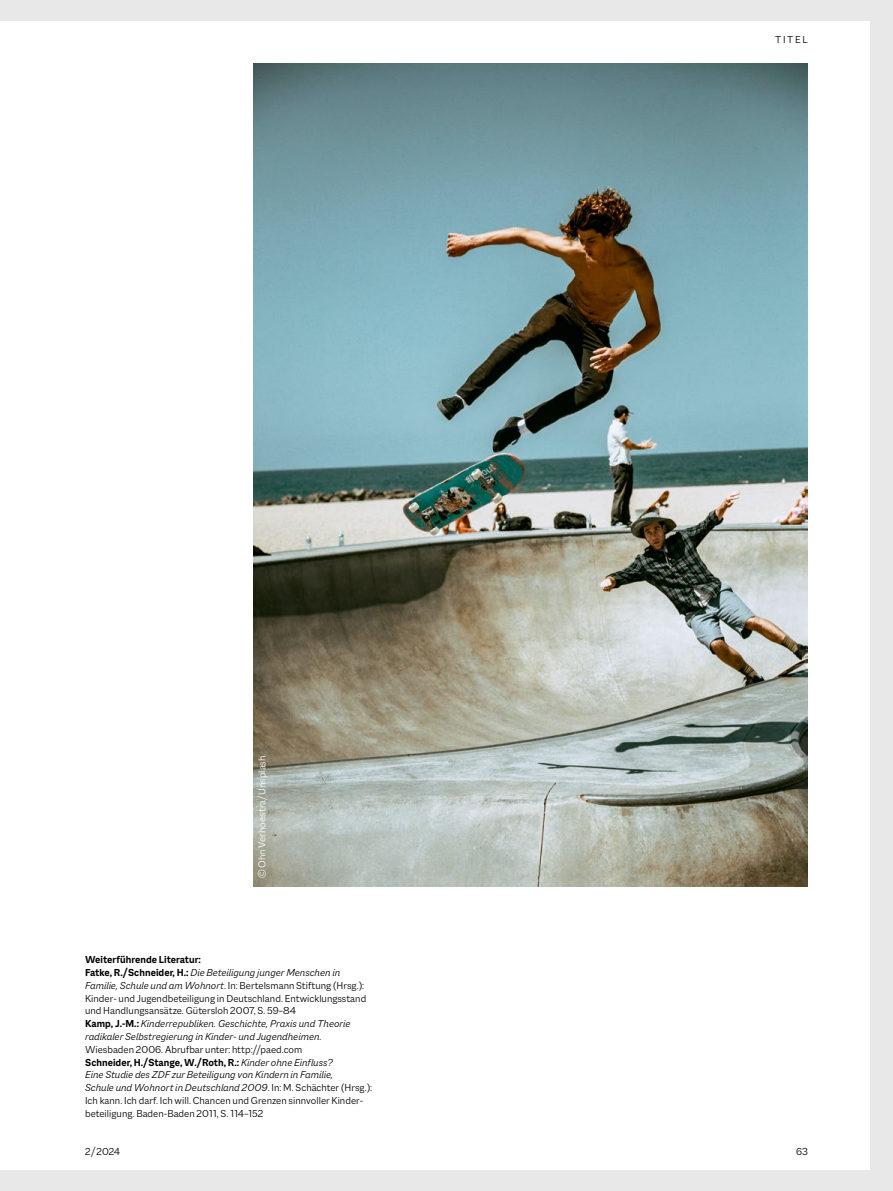
<style>
.page{position:relative;width:893px;height:1191px;background:#e9e8e8}
.page>*{position:absolute;margin:0;border:0;box-sizing:border-box;transform-origin:0 0}
.MSL_7_25__3mm_BUS{font:300 10.8px/12.8px "Macklin Sans";letter-spacing:.005em;color:#000}
.MSL_7_25__3mm_BUS-2{font:italic 300 10.8px/12.8px "Macklin Sans";letter-spacing:.005em;color:#000}
.MSL_7_25__3mm_BUS-3{font:700 10.8px "Macklin Sans";letter-spacing:.005em;color:#000}
.MSL_7_25__CREDITS{font:300 10.8px "Macklin Sans";letter-spacing:.005em;color:#fff}
.MSL_7_25_VERSAL_150{font:300 10.8px "Macklin Sans";letter-spacing:.16em;color:#000}
.s1{font-weight:700}
.s2{font-style:italic}
.s3{font-weight:700;font-style:normal}
.s4{font-style:normal}
</style>
<div class="page">
<div style="left:0;top:21px;width:870px;height:1148px;background:#fff"></div>
<img style="left:253px;top:64px;width:555px;height:823px">
<p class="MSL_7_25__CREDITS" style="left:256px;top:878px;width:124px;rotate:-90deg">© Ohn Verhoestra/Unsplash</p>
<p class="MSL_7_25__3mm_BUS-3" style="left:85px;top:953px;width:117px">Weiterführende Literatur:</p>
<p class="MSL_7_25__3mm_BUS" style="left:85px;top:966px;width:283px"><span class="s1">Fatke, R./Schneider, H.:</span> <span class="s2">Die Beteiligung junger Menschen in Familie, Schule und am Wohnort</span>. In: Bertelsmann Stiftung (Hrsg.):<br>Kinder- und Jugendbeteiligung in Deutschland. Entwicklungsstand und Handlungsansätze. Gütersloh 2007, S. 59–84</p>
<p class="MSL_7_25__3mm_BUS-2" style="left:85px;top:1017px;width:267px"><span class="s3">Kamp, J.-M.:</span> Kinderrepubliken. Geschichte, Praxis und Theorie radikaler Selbstregierung in Kinder- und Jugendheimen<span class="s4">.<br>Wiesbaden 2006. Abrufbar unter: http://paed.com</span></p>
<p class="MSL_7_25__3mm_BUS" style="left:85px;top:1055px;width:289px"><span class="s1">Schneider, H./Stange, W./Roth, R.:</span> <span class="s2">Kinder ohne Einfluss?<br>Eine Studie des ZDF zur Beteiligung von Kindern in Familie,<br>Schule und Wohnort in Deutschland 2009</span>. In: M. Schächter (Hrsg.):<br>Ich kann. Ich darf. Ich will. Chancen und Grenzen sinnvoller Kinder&shy;beteiligung. Baden-Baden 2011, S. 114–152</p>
<p class="MSL_7_25_VERSAL_150" style="left:775px;top:34px;width:34px">TITEL</p>
<p class="MSL_7_25__3mm_BUS" style="left:85px;top:1144px;width:37px">2 / 2024</p>
<p class="MSL_7_25__3mm_BUS" style="left:796px;top:1144px;width:13px">63</p>
</div>
